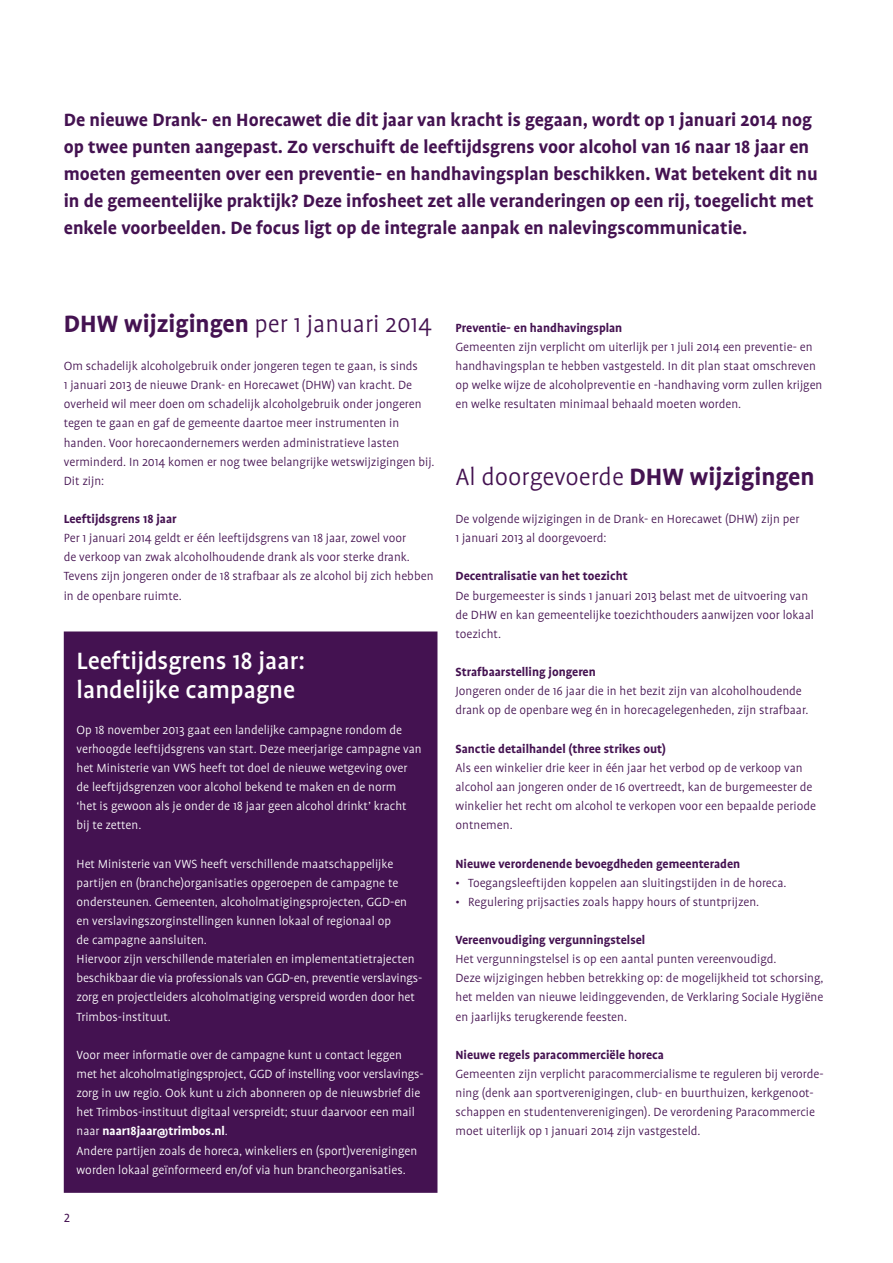
<style>
.page{position:relative;width:893px;height:1263px;background:#fff}
.page>*{position:absolute;margin:0;border:0;box-sizing:border-box;transform-origin:0 0}
.Paragraaf_kop{font:300 27px "Profile";color:#441251}
.Kader_kop{font:500 27px/28.5px "Profile";color:#fff}
.Inleiding{font:700 20.25px/27px "Profile";color:#441251}
.Broodtekst{font:300 13.5px/19.2px "Profile";color:#441251}
.Kader_broodtekst{font:300 13.5px/19.2px "Profile";color:#fff}
.Tussenkop{font:700 13.5px "Profile";color:#441251}
.Broodtekst_opsom{font:300 13.5px "Profile";color:#441251}
.Broodtekst-2{font:13.5px "Profile NO";color:#441251}
.s1{font-weight:700}
</style>
<div class="page">
<div style="left:64px;top:631px;width:373px;height:562px;background:#441251"></div>
<p class="Inleiding" style="left:64px;top:106px;width:755px">De nieuwe Drank- en Horecawet die dit jaar van kracht is gegaan, wordt op 1 januari 2014 nog op twee punten aangepast. Zo verschuift de leeftijdsgrens voor alcohol van 16 naar 18 jaar en moeten gemeenten over een preventie- en handhavingsplan beschikken. Wat betekent dit nu in de gemeentelijke praktijk? Deze infosheet zet alle veranderingen op een rij, toegelicht met enkele voorbeelden. De focus ligt op de integrale aanpak en nalevingscommunicatie.</p>
<p class="Paragraaf_kop" style="left:64px;top:310px;width:369px"><span class="s1">DHW wijzigingen</span> per 1 januari 2014</p>
<p class="Broodtekst" style="left:64px;top:356px;width:372px">Om schadelijk alcoholgebruik onder jongeren tegen te gaan, is sinds<br>1 januari 2013 de nieuwe Drank- en Horecawet (DHW) van kracht. De overheid wil meer doen om schadelijk alcoholgebruik onder jongeren tegen te gaan en gaf de gemeente daartoe meer instrumenten in handen. Voor horecaondernemers werden administratieve lasten verminderd. In 2014 komen er nog twee belangrijke wetswijzigingen bij.<br>Dit zijn:</p>
<p class="Tussenkop" style="left:64px;top:512px;width:114px">Leeftijdsgrens 18 jaar</p>
<p class="Broodtekst" style="left:64px;top:529px;width:371px">Per 1 januari 2014 geldt er één leeftijdsgrens van 18 jaar, zowel voor<br>de verkoop van zwak alcoholhoudende drank als voor sterke drank.<br>Tevens zijn jongeren onder de 18 strafbaar als ze alcohol bij zich hebben in de openbare ruimte.</p>
<p class="Kader_kop" style="left:77px;top:647px;width:230px">Leeftijdsgrens 18 jaar: landelijke campagne</p>
<p class="Kader_broodtekst" style="left:77px;top:720px;width:347px">Op 18 november 2013 gaat een landelijke campagne rondom de verhoogde leeftijdsgrens van start. Deze meerjarige campagne van het Ministerie van VWS heeft tot doel de nieuwe wetgeving over de leeftijdsgrenzen voor alcohol bekend te maken en de norm<br>‘het is gewoon als je onder de 18 jaar geen alcohol drinkt’ kracht bij te zetten.</p>
<p class="Kader_broodtekst" style="left:77px;top:854px;width:332px">Het Ministerie van VWS heeft verschillende maatschappelijke partijen en (branche)organisaties opgeroepen de campagne te ondersteunen. Gemeenten, alcoholmatigingsprojecten, GGD-en en verslavingszorginstellingen kunnen lokaal of regionaal op<br>de campagne aansluiten.</p>
<p class="Kader_broodtekst" style="left:77px;top:949px;width:347px">Hiervoor zijn verschillende materialen en implementatietrajecten beschikbaar die via professionals van GGD-en, preventie verslavings&shy;zorg en projectleiders alcoholmatiging verspreid worden door het Trimbos-instituut.</p>
<p class="Kader_broodtekst" style="left:77px;top:1045px;width:349px">Voor meer informatie over de campagne kunt u contact leggen met het alcoholmatigingsproject, GGD of instelling voor verslavings&shy;zorg in uw regio. Ook kunt u zich abonneren op de nieuwsbrief die het Trimbos-instituut digitaal verspreidt; stuur daarvoor een mail naar <span class="s1">naar18jaar@trimbos.nl</span>.</p>
<p class="Kader_broodtekst" style="left:77px;top:1141px;width:342px">Andere partijen zoals de horeca, winkeliers en (sport)verenigingen worden lokaal geïnformeerd en/of via hun brancheorganisaties.</p>
<p class="Broodtekst-2" style="left:64px;top:1212px;width:8px">2</p>
<p class="Tussenkop" style="left:455px;top:320px;width:168px">Preventie- en handhavingsplan</p>
<p class="Broodtekst" style="left:455px;top:337px;width:368px">Gemeenten zijn verplicht om uiterlijk per 1 juli 2014 een preventie- en handhavingsplan te hebben vastgesteld. In dit plan staat omschreven op welke wijze de alcoholpreventie en -handhaving vorm zullen krijgen en welke resultaten minimaal behaald moeten worden.</p>
<p class="Paragraaf_kop" style="left:455px;top:463px;width:361px">Al doorgevoerde <span class="s1">DHW wijzigingen</span></p>
<p class="Broodtekst" style="left:455px;top:509px;width:345px">De volgende wijzigingen in de Drank- en Horecawet (DHW) zijn per<br>1 januari 2013 al doorgevoerd:</p>
<p class="Tussenkop" style="left:455px;top:569px;width:174px">Decentralisatie van het toezicht</p>
<p class="Broodtekst" style="left:455px;top:586px;width:360px">De burgemeester is sinds 1 januari 2013 belast met de uitvoering van de DHW en kan gemeentelijke toezichthouders aanwijzen voor lokaal toezicht.</p>
<p class="Tussenkop" style="left:455px;top:665px;width:142px">Strafbaarstelling jongeren</p>
<p class="Broodtekst" style="left:455px;top:682px;width:354px">Jongeren onder de 16 jaar die in het bezit zijn van alcoholhoudende drank op de openbare weg én in horecagelegenheden, zijn strafbaar.</p>
<p class="Tussenkop" style="left:455px;top:741px;width:212px">Sanctie detailhandel (three strikes out)</p>
<p class="Broodtekst" style="left:455px;top:758px;width:362px">Als een winkelier drie keer in één jaar het verbod op de verkoop van alcohol aan jongeren onder de 16 overtreedt, kan de burgemeester de winkelier het recht om alcohol te verkopen voor een bepaalde periode ontnemen.</p>
<p class="Tussenkop" style="left:455px;top:856px;width:286px">Nieuwe verordenende bevoegdheden gemeenteraden</p>
<p class="Broodtekst_opsom" style="left:455px;top:876px;width:333px">• Toegangsleeftijden koppelen aan sluitingstijden in de horeca.</p>
<p class="Broodtekst_opsom" style="left:455px;top:895px;width:305px">• Regulering prijsacties zoals happy hours of stuntprijzen.</p>
<p class="Tussenkop" style="left:455px;top:933px;width:191px">Vereenvoudiging vergunningstelsel</p>
<p class="Broodtekst" style="left:455px;top:949px;width:370px">Het vergunningstelsel is op een aantal punten vereenvoudigd.<br>Deze wijzigingen hebben betrekking op: de mogelijkheid tot schorsing, het melden van nieuwe leidinggevenden, de Verklaring Sociale Hygiëne en jaarlijks terugkerende feesten.</p>
<p class="Tussenkop" style="left:455px;top:1047px;width:210px">Nieuwe regels paracommerciële horeca</p>
<p class="Broodtekst" style="left:455px;top:1064px;width:370px">Gemeenten zijn verplicht paracommercialisme te reguleren bij verorde&shy;ning (denk aan sportverenigingen, club- en buurthuizen, kerkgenoot&shy;schappen en studentenverenigingen). De verordening Paracommercie moet uiterlijk op 1 januari 2014 zijn vastgesteld.</p>
</div>
